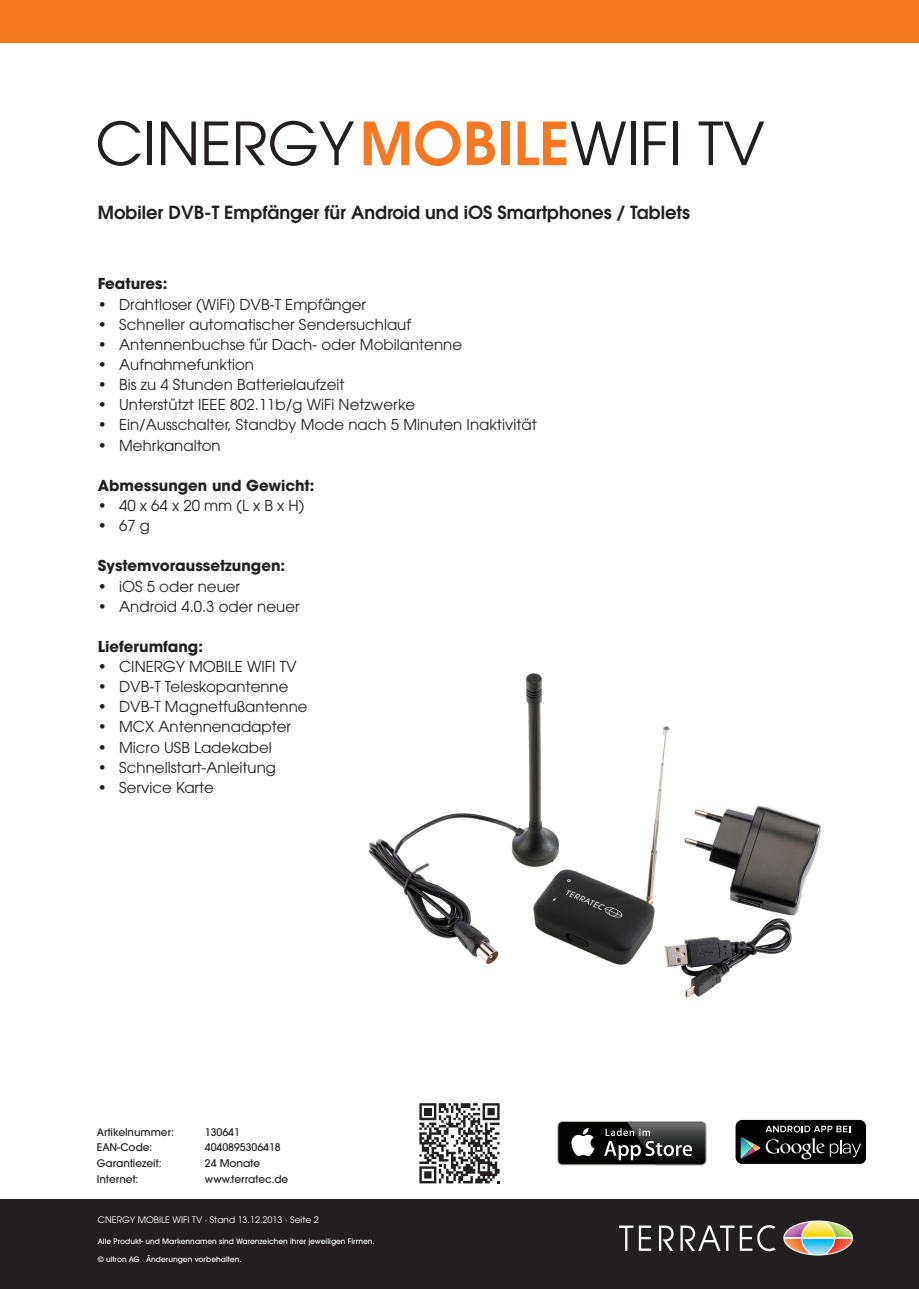
<style>
.page{position:relative;width:919px;height:1289px;background:#fff}
.page>*{position:absolute;margin:0;border:0;box-sizing:border-box;transform-origin:0 0}
.t1{font:600 18px "ITC Avant Garde Pro";color:#231f20}
.Texte_Aufzählung{font:15px "ITC Avant Garde Pro";color:#231f20}
.Texte_Aufzählung-2{font:700 15px "ITC Avant Garde Pro";color:#231f20}
.Texte_Aufzählung-3{font:15px "ITC Avant Garde Pro";letter-spacing:.275em;color:#231f20}
.Texte_Aufzählung-4{font:500 10.5px "ITC Avant Garde Pro";color:#231f20}
.t2{font:9px "ITC Avant Garde Pro";color:#fff}
.t3{font:500 7.5px "ITC Avant Garde Pro";color:#fff}
</style>
<div class="page">
<div style="left:0;top:1199px;width:918px;height:89px;background:#231f20"></div>
<div style="left:0;top:0;width:918px;height:43px;background:#f47921"></div>
<svg style="left:619px;top:1225px;width:32px;height:25px"></svg>
<svg style="left:659px;top:1225px;width:14px;height:25px"></svg>
<svg style="left:680px;top:1225px;width:95px;height:26px"></svg>
<svg style="left:783px;top:1220px;width:70px;height:35px"></svg>
<svg style="left:98px;top:121px;width:43px;height:45px"></svg>
<hr style="left:148px;top:121px;width:4px;height:44px;background:#231f20">
<svg style="left:161px;top:121px;width:35px;height:44px"></svg>
<svg style="left:204px;top:121px;width:24px;height:44px"></svg>
<svg style="left:236px;top:121px;width:118px;height:45px"></svg>
<svg style="left:363px;top:121px;width:46px;height:44px"></svg>
<svg style="left:415px;top:121px;width:45px;height:45px"></svg>
<svg style="left:466px;top:121px;width:29px;height:44px"></svg>
<div style="left:501px;top:121px;width:8px;height:44px;background:#f47922"></div>
<svg style="left:517px;top:121px;width:109px;height:44px"></svg>
<hr style="left:631px;top:121px;width:4px;height:44px;background:#231f20">
<svg style="left:644px;top:121px;width:22px;height:44px"></svg>
<hr style="left:673px;top:121px;width:4px;height:44px;background:#231f20">
<svg style="left:698px;top:121px;width:66px;height:44px"></svg>
<svg style="left:419px;top:1103px;width:81px;height:81px"></svg>
<svg style="left:419px;top:1103px;width:80px;height:80px"></svg>
<div style="left:735px;top:1119px;width:131px;height:45px;background:#000;border-radius:7px"></div>
<div style="left:734px;top:1118px;width:132px;height:46px;border:1px solid #fff;border-radius:7px"></div>
<svg style="left:740px;top:1125px;width:121px;height:34px"></svg>
<svg style="left:557px;top:1121px;width:149px;height:44px"></svg>
<div style="left:558px;top:1122px;width:147px;height:42px;background:#040503;border-radius:4px"></div>
<svg style="left:571px;top:1128px;width:23px;height:28px"></svg>
<img style="left:626px;top:1121px;width:80px;height:44px">
<img style="left:627px;top:1122px;width:78px;height:42px">
<svg style="left:604px;top:1128px;width:88px;height:32px"></svg>
<img style="left:368px;top:673px;width:454px;height:325px">
<p class="t1" style="left:98px;top:200px;width:593px">Mobiler DVB-T Empfänger für Android und iOS Smartphones / Tablets</p>
<p class="Texte_Aufzählung-2" style="left:98px;top:274px;width:71px">Features:</p>
<p class="Texte_Aufzählung" style="left:98px;top:295px;width:270px">• Drahtloser (WiFi) DVB-T Empfänger</p>
<p class="Texte_Aufzählung" style="left:98px;top:315px;width:315px">• Schneller automatischer Sendersuchlauf</p>
<p class="Texte_Aufzählung" style="left:98px;top:335px;width:366px">• Antennenbuchse für Dach- oder Mobilantenne</p>
<p class="Texte_Aufzählung" style="left:98px;top:355px;width:158px">• Aufnahmefunktion</p>
<p class="Texte_Aufzählung" style="left:98px;top:375px;width:248px">• Bis zu 4 Stunden Batterielaufzeit</p>
<p class="Texte_Aufzählung" style="left:98px;top:395px;width:319px">• Unterstützt IEEE 802.11b/g WiFi Netzwerke</p>
<p class="Texte_Aufzählung" style="left:98px;top:415px;width:440px">• Ein/Ausschalter, Standby Mode nach 5 Minuten Inaktivität</p>
<p class="Texte_Aufzählung" style="left:98px;top:436px;width:124px">• Mehrkanalton</p>
<p class="Texte_Aufzählung-2" style="left:98px;top:475px;width:218px">Abmessungen und Gewicht:</p>
<p class="Texte_Aufzählung-3" style="left:98px;top:496px;width:208px">• 40x64x20mm(LxBxH)</p>
<p class="Texte_Aufzählung" style="left:98px;top:516px;width:54px">• 67 g</p>
<p class="Texte_Aufzählung-2" style="left:98px;top:556px;width:189px">Systemvoraussetzungen:</p>
<p class="Texte_Aufzählung" style="left:98px;top:576px;width:144px">• iOS 5 oder neuer</p>
<p class="Texte_Aufzählung" style="left:98px;top:597px;width:203px">• Android 4.0.3 oder neuer</p>
<p class="Texte_Aufzählung-2" style="left:98px;top:636px;width:107px">Lieferumfang:</p>
<p class="Texte_Aufzählung" style="left:98px;top:657px;width:200px">• CINERGY MOBILE WIFI TV</p>
<p class="Texte_Aufzählung" style="left:98px;top:677px;width:192px">• DVB-T Teleskopantenne</p>
<p class="Texte_Aufzählung" style="left:98px;top:697px;width:211px">• DVB-T Magnetfußantenne</p>
<p class="Texte_Aufzählung" style="left:98px;top:717px;width:195px">• MCX Antennenadapter</p>
<p class="Texte_Aufzählung" style="left:98px;top:737px;width:175px">• Micro USB Ladekabel</p>
<p class="Texte_Aufzählung" style="left:98px;top:758px;width:179px">• Schnellstart-Anleitung</p>
<p class="Texte_Aufzählung" style="left:98px;top:778px;width:118px">• Service Karte</p>
<p class="Texte_Aufzählung-4" style="left:97px;top:1125px;width:79px">Artikelnummer:</p>
<p class="Texte_Aufzählung-4" style="left:205px;top:1125px;width:36px">130641</p>
<p class="Texte_Aufzählung-4" style="left:97px;top:1140px;width:57px">EAN-Code:</p>
<p class="Texte_Aufzählung-4" style="left:205px;top:1140px;width:77px">4040895306418</p>
<p class="Texte_Aufzählung-4" style="left:97px;top:1156px;width:66px">Garantiezeit:</p>
<p class="Texte_Aufzählung-4" style="left:205px;top:1156px;width:57px">24 Monate</p>
<p class="Texte_Aufzählung-4" style="left:97px;top:1172px;width:43px">Internet:</p>
<p class="Texte_Aufzählung-4" style="left:205px;top:1172px;width:85px">www.terratec.de</p>
<p class="t2" style="left:98px;top:1213px;width:222px">CNERGY MOBILE WIFI TV · Stand 13.12.2013 · Seite 2</p>
<p class="t3" style="left:98px;top:1235px;width:278px">Alle Produkt- und Markennamen sind Warenzeichen ihrer jeweiligen Firmen.</p>
<p class="t3" style="left:98px;top:1253px;width:145px">© ultron AG · Änderungen vorbehalten.</p>
</div>
